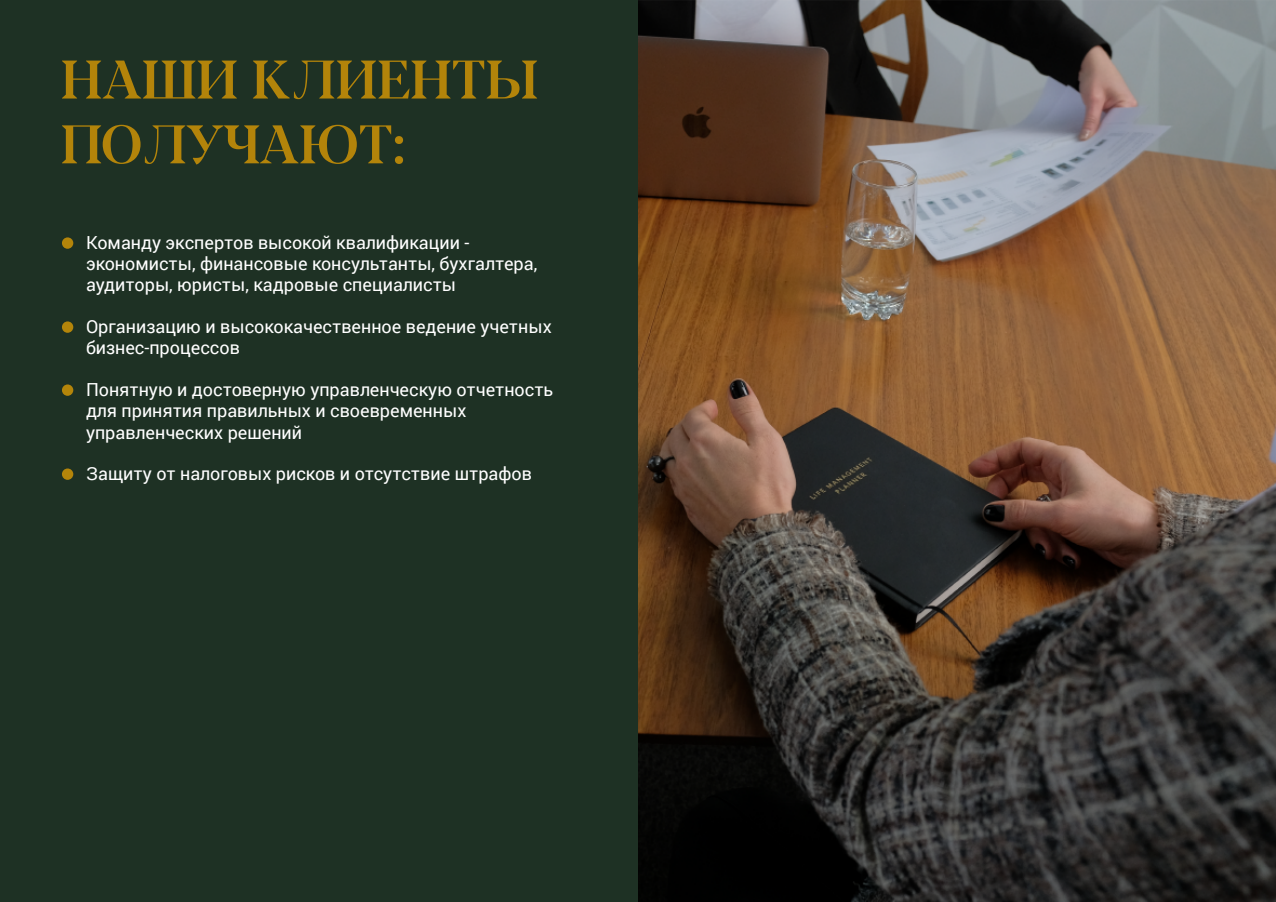
<style>
.page{position:relative;width:1276px;height:902px;background:#fff}
.page>*{position:absolute;margin:0;border:0;box-sizing:border-box;transform-origin:0 0}
.t1{font:500 54px/64.8px "Blacker Display";color:#b3840a}
.t2{font:54px/84px "Myriad Pro";color:#b4850a}
.t3{font:18px/21px "Roboto";color:#fff}
</style>
<div class="page">
<img style="left:477px;top:0;width:799px;height:902px">
<div style="left:0;top:0;width:638px;height:901px;background:#1e3124"></div>
<h1 class="t1" style="left:61px;top:49px;width:479px">НАШИ КЛИЕНТЫ<br>ПОЛУЧАЮТ:</h1>
<h1 class="t2" style="left:60px;top:196px;width:17px">• •</h1>
<h1 class="t2" style="left:60px;top:343px;width:17px">• •</h1>
<p class="t3" style="left:86px;top:232px;width:453px">Команду экспертов высокой квалификации - экономисты, финансовые консультанты, бухгалтера, аудиторы, юристы, кадровые специалисты</p>
<p class="t3" style="left:86px;top:316px;width:467px">Организацию и высококачественное ведение учетных бизнес-процессов</p>
<p class="t3" style="left:86px;top:379px;width:469px">Понятную и достоверную управленческую отчетность для принятия правильных и своевременных управленческих решений</p>
<p class="t3" style="left:86px;top:463px;width:447px">Защиту от налоговых рисков и отсутствие штрафов</p>
</div>
